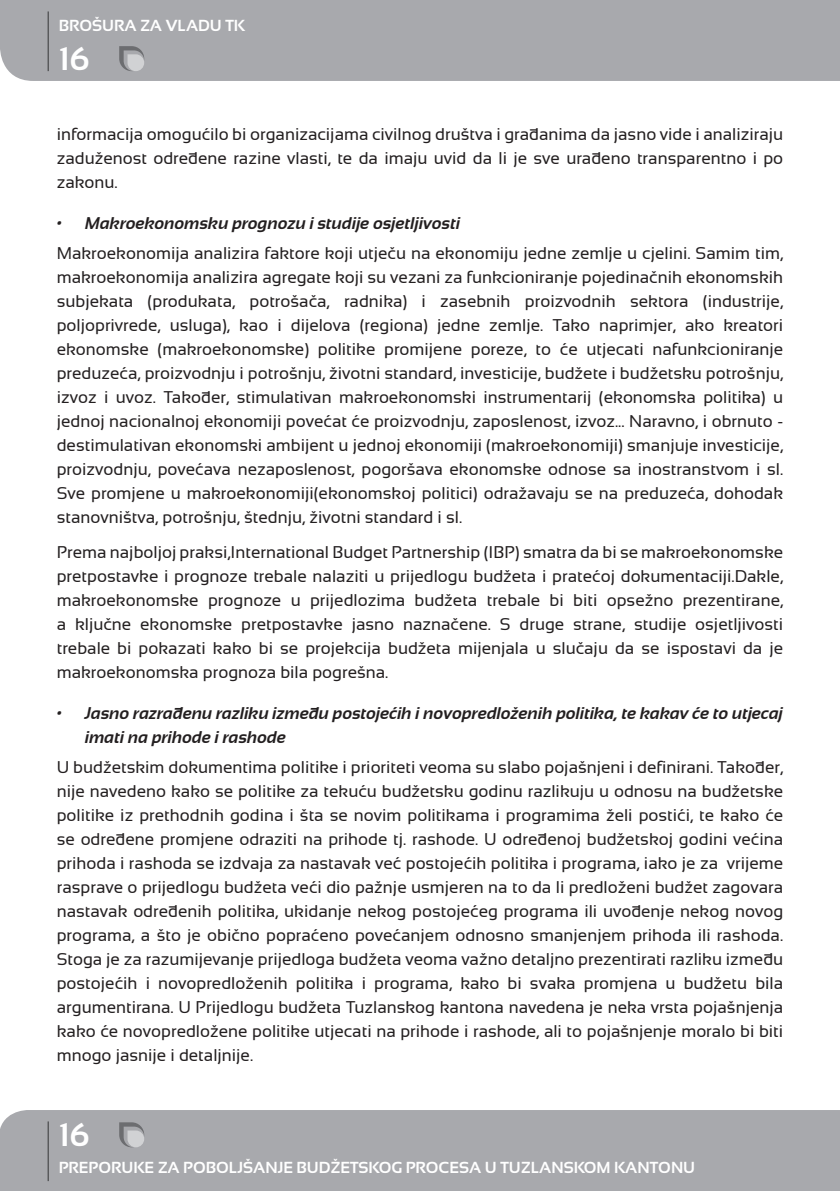
<style>
.page{position:relative;width:840px;height:1191px;background:#fff}
.page>*{position:absolute;margin:0;border:0;box-sizing:border-box;transform-origin:0 0}
.t1{font:700 32.4px "Sansation";color:#fff}
.t2{font:17px/24px "Sansation";color:#231f20;text-align:justify}
.t3{font:italic 700 17px/24px "Sansation";color:#231f20}
.t4{font:700 16px "Sansation";color:#fff}
</style>
<div class="page">
<div style="left:0;top:1110px;width:839px;height:81px;background:#a8a9ad"></div>
<div style="left:0;top:0;width:839px;height:81px;background:#a8a9ad"></div>
<hr style="left:47px;top:11px;width:2px;height:60px;background:#57585a">
<hr style="left:47px;top:1121px;width:2px;height:60px;background:#57585a">
<svg style="left:119px;top:46px;width:25px;height:25px"></svg>
<svg style="left:119px;top:1122px;width:25px;height:25px"></svg>
<p class="t4" style="left:59px;top:16px;width:188px">BROŠURA ZA VLADU TK</p>
<h1 class="t1" style="left:59px;top:40px;width:32px">16</h1>
<p class="t2" style="left:57px;top:122px;width:727px">informacija omogućilo bi organizacijama civilnog društva i građanima da jasno vide i analiziraju zaduženost određene razine vlasti, te da imaju uvid da li je sve urađeno transparentno i po zakonu.</p>
<p class="t3" style="left:57px;top:211px;width:405px">• Makroekonomsku prognozu i studije osjetljivosti</p>
<p class="t2" style="left:57px;top:241px;width:727px">Makroekonomija analizira faktore koji utječu na ekonomiju jedne zemlje u cjelini. Samim tim, makroekonomija analizira agregate koji su vezani za funkcioniranje pojedinačnih ekonomskih subjekata (produkata, potrošača, radnika) i zasebnih proizvodnih sektora (industrije, poljoprivrede, usluga), kao i dijelova (regiona) jedne zemlje. Tako naprimjer, ako kreatori ekonomske (makroekonomske) politike promijene poreze, to će utjecati nafunkcioniranje preduzeća, proizvodnju i potrošnju, životni standard, investicije, budžete i budžetsku potrošnju, izvoz i uvoz. Također, stimulativan makroekonomski instrumentarij (ekonomska politika) u jednoj nacionalnoj ekonomiji povećat će proizvodnju, zaposlenost, izvoz... Naravno, i obrnuto - destimulativan ekonomski ambijent u jednoj ekonomiji (makroekonomiji) smanjuje investicije, proizvodnju, povećava nezaposlenost, pogoršava ekonomske odnose sa inostranstvom i sl.<br>Sve promjene u makroekonomiji(ekonomskoj politici) odražavaju se na preduzeća, dohodak stanovništva, potrošnju, štednju, životni standard i sl.</p>
<p class="t2" style="left:57px;top:540px;width:727px">Prema najboljoj praksi,International Budget Partnership (IBP) smatra da bi se makroekonomske pretpostavke i prognoze trebale nalaziti u prijedlogu budžeta i pratećoj dokumentaciji.Dakle, makroekonomske prognoze u prijedlozima budžeta trebale bi biti opsežno prezentirane, a ključne ekonomske pretpostavke jasno naznačene. S druge strane, studije osjetljivosti trebale bi pokazati kako bi se projekcija budžeta mijenjala u slučaju da se ispostavi da je makroekonomska prognoza bila pogrešna.</p>
<p class="t3" style="left:85px;top:701px;width:699px;text-indent:-28px">• Jasno razrađenu razliku između postojećih i novopredloženih politika, te kakav će to utjecaj imati na prihode i rashode</p>
<p class="t2" style="left:57px;top:755px;width:727px">U budžetskim dokumentima politike i prioriteti veoma su slabo pojašnjeni i definirani. Također, nije navedeno kako se politike za tekuću budžetsku godinu razlikuju u odnosu na budžetske politike iz prethodnih godina i šta se novim politikama i programima želi postići, te kako će se određene promjene odraziti na prihode tj. rashode. U određenoj budžetskoj godini većina prihoda i rashoda se izdvaja za nastavak već postojećih politika i programa, iako je za vrijeme rasprave o prijedlogu budžeta veći dio pažnje usmjeren na to da li predloženi budžet zagovara nastavak određenih politika, ukidanje nekog postojećeg programa ili uvođenje nekog novog programa, a što je obično popraćeno povećanjem odnosno smanjenjem prihoda ili rashoda.<br>Stoga je za razumijevanje prijedloga budžeta veoma važno detaljno prezentirati razliku između postojećih i novopredloženih politika i programa, kako bi svaka promjena u budžetu bila argumentirana. U Prijedlogu budžeta Tuzlanskog kantona navedena je neka vrsta pojašnjenja kako će novopredložene politike utjecati na prihode i rashode, ali to pojašnjenje moralo bi biti mnogo jasnije i detaljnije.</p>
<h1 class="t1" style="left:59px;top:1116px;width:32px">16</h1>
<p class="t4" style="left:59px;top:1158px;width:637px">PREPORUKE ZA POBOLJŠANJE BUDŽETSKOG PROCESA U TUZLANSKOM KANTONU</p>
</div>
